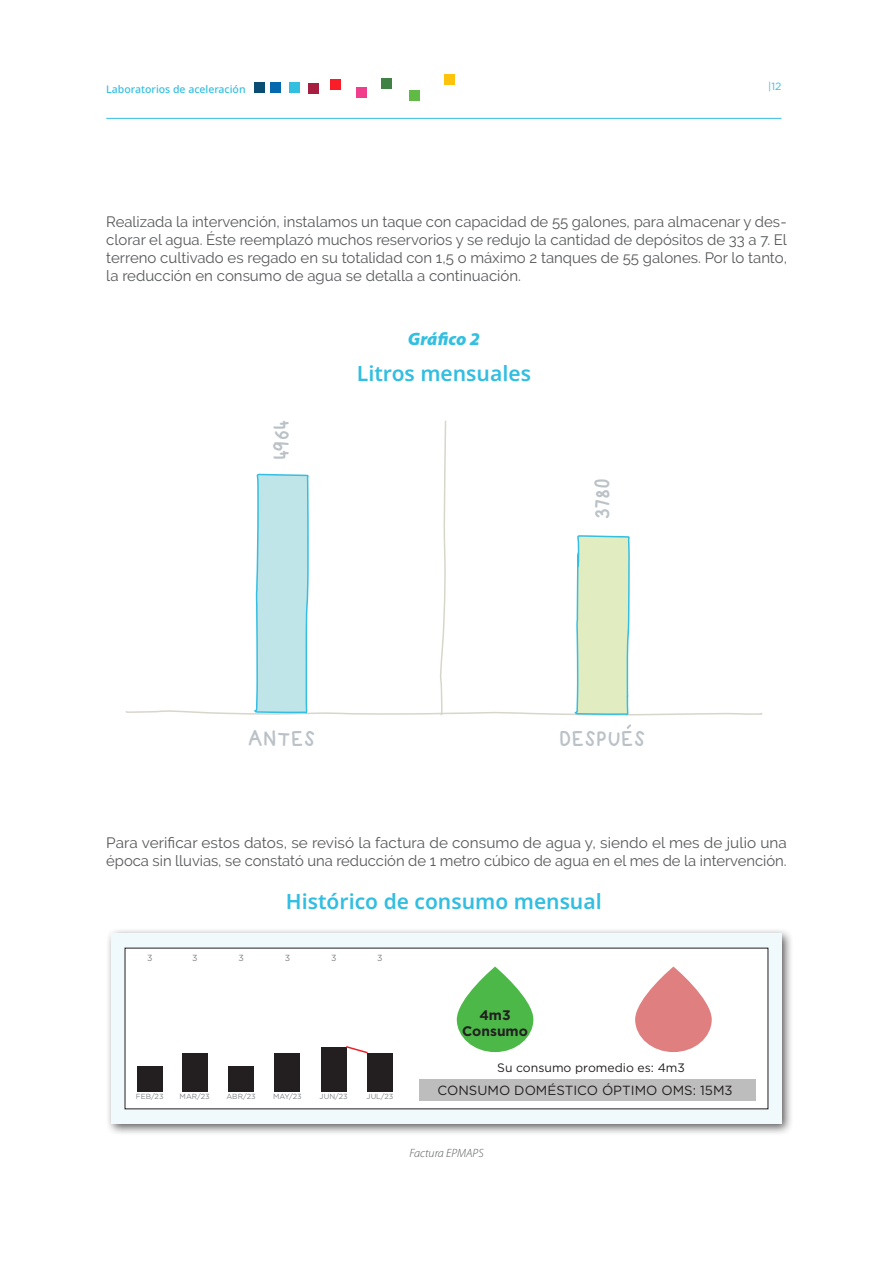
<style>
.page{position:relative;width:893px;height:1263px;background:#fff}
.page>*{position:absolute;margin:0;border:0;box-sizing:border-box;transform-origin:0 0}
.t1{font:24.9px "Kid Dos Font";color:#bac1c7}
.t2{font:600 21px "Noto Sans";color:#32bee1}
.t3{font:italic 900 18px "Myriad Pro";letter-spacing:-.005em;color:#33bfe0}
.PARRAFO_FINAL{font:15px/18px "Raleway";color:#57585a}
.t4{font:700 13.8px/16.6px "Gotham";color:#231f20;text-align:center}
.t5{font:13.35px "Gotham";color:#231f20}
.t6{font:12.15px "Gotham";color:#231f20}
.t7{font:italic 300 12px "Myriad Pro";color:#57585a}
.t8{font:500 10.5px "Noto Sans";color:#33bfe0}
.t9{font:10.5px "Gotham";color:#33bfe0}
.t10{font:8.85px "Gotham";color:#808285}
.t11{font:7.35px "Gotham";color:#808285}
</style>
<div class="page">
<div style="left:254px;top:82px;width:11px;height:10px;background:#0a4d73"></div>
<div style="left:270px;top:82px;width:11px;height:10px;background:#0569b0"></div>
<div style="left:289px;top:82px;width:10px;height:10px;background:#33bfe0"></div>
<div style="left:308px;top:83px;width:11px;height:11px;background:#a61f40"></div>
<div style="left:330px;top:80px;width:11px;height:10px;background:#fa1c26"></div>
<div style="left:356px;top:87px;width:10px;height:11px;background:#f03d8c"></div>
<div style="left:381px;top:79px;width:11px;height:10px;background:#408245"></div>
<div style="left:409px;top:90px;width:10px;height:10px;background:#61ba45"></div>
<div style="left:444px;top:74px;width:11px;height:11px;background:#ffc20d"></div>
<hr style="left:106px;top:118px;width:675px;height:1px;background:#33bfe0">
<svg style="left:125px;top:420px;width:638px;height:309px"></svg>
<div style="left:105px;top:927px;width:689px;height:209px;background:#231f20;opacity:.75"></div>
<div style="left:111px;top:933px;width:671px;height:190px;background:#f0f9fc"></div>
<div style="left:125px;top:948px;width:643px;height:161px;background:#fff"></div>
<svg style="left:635px;top:966px;width:77px;height:86px"></svg>
<div style="left:419px;top:1079px;width:336px;height:22px;background:#bebdbd"></div>
<div style="left:137px;top:1066px;width:25px;height:25px;background:#231f20"></div>
<div style="left:182px;top:1053px;width:25px;height:38px;background:#231f20"></div>
<div style="left:228px;top:1066px;width:26px;height:25px;background:#231f20"></div>
<div style="left:275px;top:1053px;width:25px;height:38px;background:#231f20"></div>
<svg style="left:457px;top:966px;width:76px;height:86px"></svg>
<div style="left:321px;top:1047px;width:25px;height:44px;background:#231f20"></div>
<div style="left:367px;top:1053px;width:26px;height:38px;background:#231f20"></div>
<svg style="left:346px;top:1046px;width:22px;height:8px"></svg>
<p class="t8" style="left:106px;top:83px;width:141px">Laboratorios de aceleración</p>
<p class="t9" style="left:768px;top:80px;width:15px">|12</p>
<p class="PARRAFO_FINAL" style="left:106px;top:212px;width:682px;text-align:justify">Realizada la intervención, instalamos un taque con capacidad de 55 galones, para almacenar y des&shy;clorar el agua. Éste reemplazó muchos reservorios y se redujo la cantidad de depósitos de 33 a 7. El terreno cultivado es regado en su totalidad con 1,5 o máximo 2 tanques de 55 galones. Por lo tanto, la reducción en consumo de agua se detalla a continuación.</p>
<p class="t3" style="left:408px;top:327px;width:74px">Gráfico 2</p>
<p class="t1" style="left:269px;top:460px;width:41px;rotate:-90deg">4964</p>
<p class="t2" style="left:357px;top:362px;width:176px">Litros mensuales</p>
<p class="t1" style="left:590px;top:519px;width:43px;rotate:-90deg">3780</p>
<p class="t1" style="left:247px;top:726px;width:69px">ANTES</p>
<p class="t1" style="left:559px;top:726px;width:88px">DESPUES</p>
<p class="PARRAFO_FINAL" style="left:106px;top:833px;width:682px">Para verificar estos datos, se revisó la factura de consumo de agua y, siendo el mes de julio una época sin lluvias, se constató una reducción de 1 metro cúbico de agua en el mes de la intervención.</p>
<p class="t2" style="left:286px;top:890px;width:317px">Histórico de consumo mensual</p>
<p class="t10" style="left:147px;top:952px;width:7px">3</p>
<p class="t10" style="left:192px;top:952px;width:7px">3</p>
<p class="t10" style="left:238px;top:952px;width:7px">3</p>
<p class="t10" style="left:285px;top:952px;width:7px">3</p>
<p class="t10" style="left:331px;top:952px;width:7px">3</p>
<p class="t10" style="left:377px;top:952px;width:7px">3</p>
<p class="t11" style="left:136px;top:1092px;width:29px">FEB/23</p>
<p class="t11" style="left:180px;top:1092px;width:32px">MAR/23</p>
<p class="t11" style="left:226px;top:1092px;width:31px">ABR/23</p>
<p class="t11" style="left:273px;top:1092px;width:30px">MAY/23</p>
<p class="t11" style="left:320px;top:1092px;width:30px">JUN/23</p>
<p class="t11" style="left:367px;top:1092px;width:28px">JUL/23</p>
<p class="t4" style="left:462px;top:1006px;width:67px">4m3<br>Consumo</p>
<p class="t6" style="left:497px;top:1060px;width:189px">Su consumo promedio es: 4m3</p>
<p class="t5" style="left:438px;top:1081px;width:297px">CONSUMO DOMÉSTICO ÓPTIMO OMS: 15M3</p>
<p class="t7" style="left:409px;top:1145px;width:76px">Factura EPMAPS</p>
</div>
